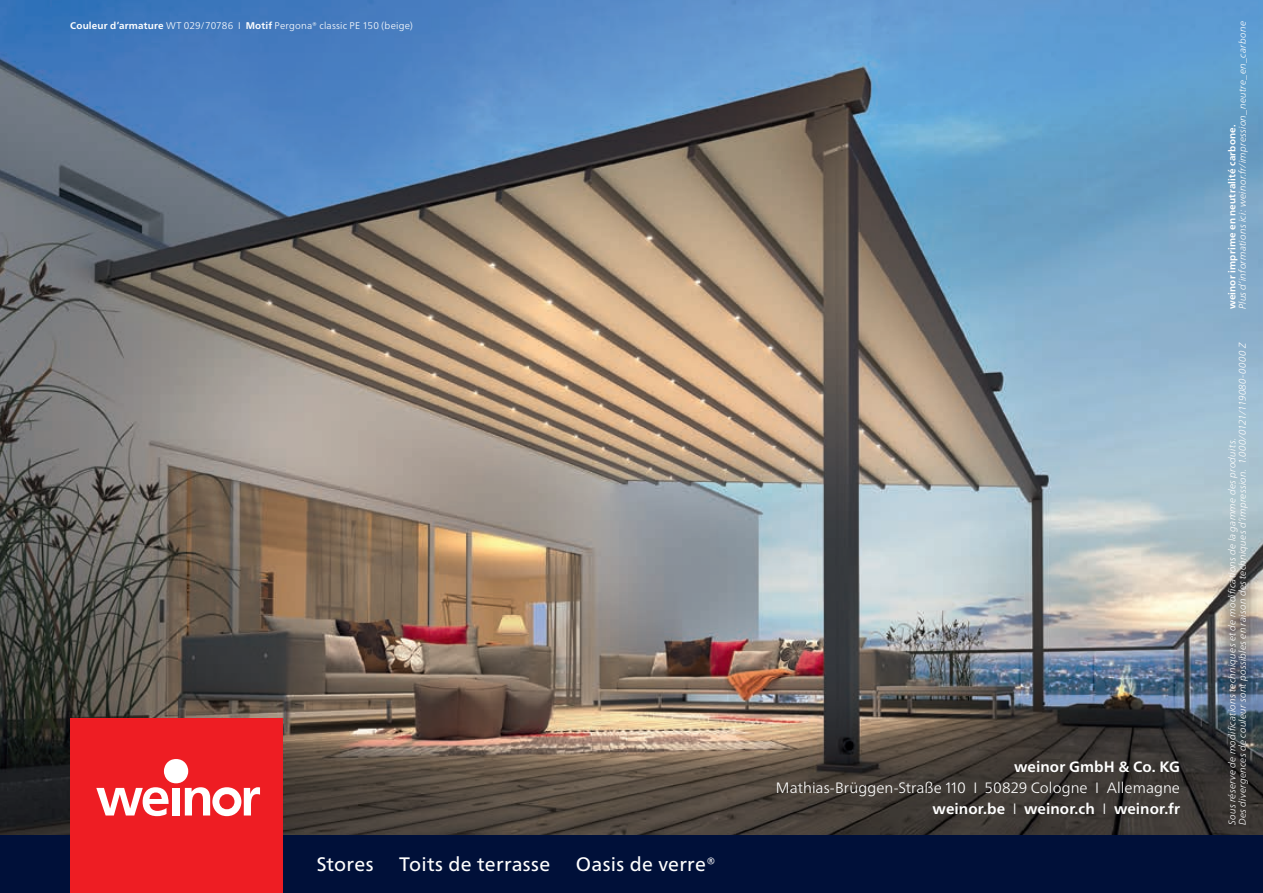
<style>
.page{position:relative;width:1263px;height:893px;background:#fff}
.page>*{position:absolute;margin:0;border:0;box-sizing:border-box;transform-origin:0 0}
.t1{font:19.5px "Frutiger Neue LTW1 G";letter-spacing:.015em;color:#fff}
.t2{font:300 15px/21.3px "Frutiger Neue LTW1 G";letter-spacing:.005em;color:#fff;text-align:right}
.t3{font:700 15px "Frutiger Neue LTW1 G";letter-spacing:.005em;color:#fff}
.t4{font:italic 300 9.75px/10.6px "Frutiger Neue LTW1 G";letter-spacing:.02em;color:#fff}
.t5{font:300 9.75px "Frutiger Neue LTW1 G";letter-spacing:.02em;color:#fff}
.t6{font:700 9.75px "Frutiger Neue LTW1 G";letter-spacing:.02em;color:#fff}
.s1{font-weight:700}
</style>
<div class="page">
<img style="left:0;top:0;width:1263px;height:836px">
<img style="left:1209px;top:567px;width:54px;height:148px">
<div style="left:0;top:836px;width:1263px;height:57px;background:#001039"></div>
<div style="left:70px;top:719px;width:213px;height:174px;background:#ee1d23"></div>
<svg style="left:96px;top:787px;width:73px;height:29px"></svg>
<div style="left:172px;top:788px;width:8px;height:27px;background:#fff"></div>
<div style="left:164px;top:759px;width:24px;height:24px;background:#fff;border-radius:50%"></div>
<svg style="left:185px;top:787px;width:75px;height:29px"></svg>
<p class="t5" style="left:70px;top:19px;width:344px"><span class="s1">Couleur d’armature</span> WT 029/70786 I <span class="s1">Motif</span> Pergona® classic PE 150 (beige)</p>
<h1 class="t1" style="left:317px;top:852px;width:58px">Stores</h1>
<h1 class="t1" style="left:399px;top:852px;width:152px">Toits de terrasse</h1>
<h1 class="t1" style="left:576px;top:852px;width:141px">Oasis de verre®</h1>
<h2 class="t3" style="left:1014px;top:758px;width:167px">weinor GmbH &amp; Co. KG</h2>
<h2 class="t2" style="left:776px;top:777px;width:406px">Mathias-Brüggen-Straße 110 I 50829 Cologne I Allemagne <span class="s1">weinor.be</span> I <span class="s1">weinor.ch</span> I <span class="s1">weinor.fr</span></h2>
<p class="t4" style="left:1237px;top:309px;width:290px;rotate:-90deg">Plus d‘informations ici: weinor.fr/impression_neutre_en_carbone</p>
<p class="t4" style="left:1226px;top:825px;width:484px;rotate:-90deg">Sous réserve de modifications techniques et de modifications de la gamme des produits.<br>Des divergences de couleur sont possibles en raison des techniques d’impression. 1.000/0121/119080-0000 Z</p>
<p class="t6" style="left:1226px;top:309px;width:186px;rotate:-90deg">weinor imprime en neutralité carbone.</p>
</div>
